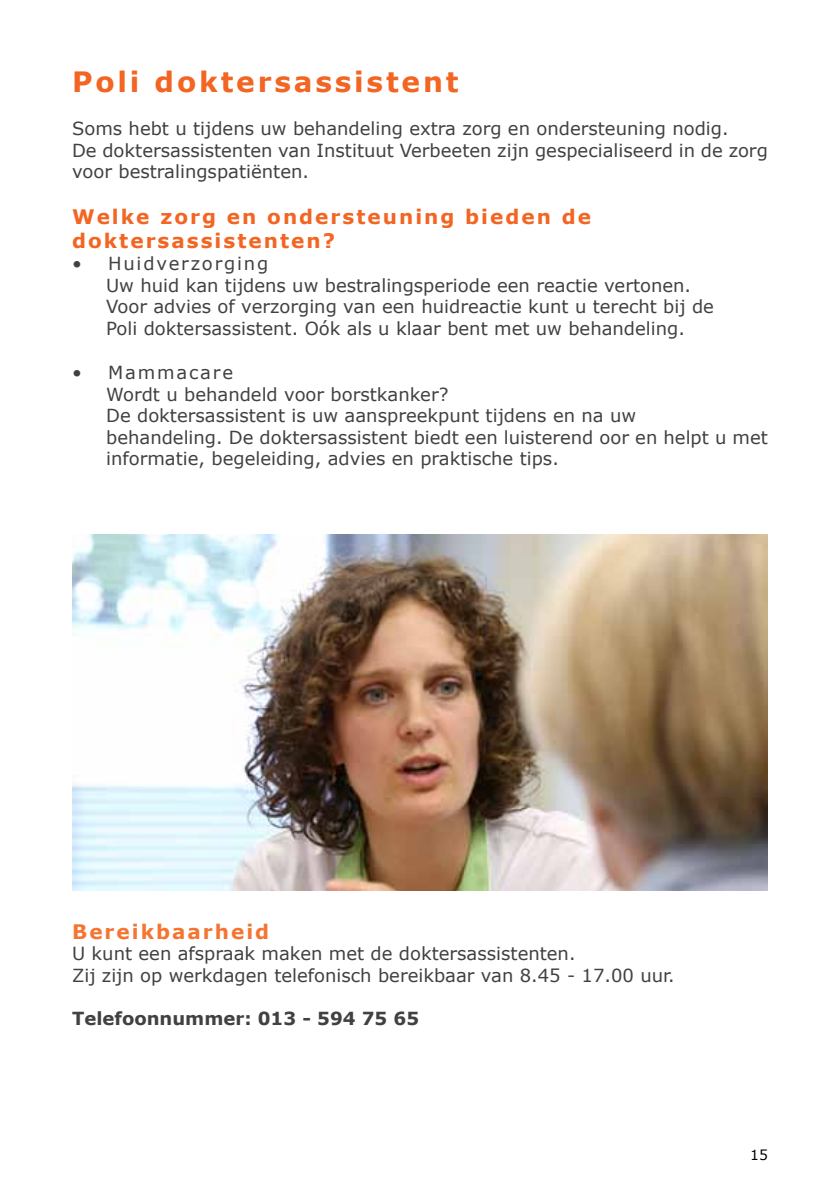
<style>
.page{position:relative;width:840px;height:1191px;background:#fff}
.page>*{position:absolute;margin:0;border:0;box-sizing:border-box;transform-origin:0 0}
.t1{font:700 28px "Verdana";letter-spacing:.1em;color:#f26522}
.t2{font:700 20px/24px "Verdana";letter-spacing:.1em;color:#f26522}
.t3{font:700 20px "Verdana";letter-spacing:.1em;color:#f47532}
.t4{font:18px/21.6px "Verdana";color:#414042}
.t5{font:700 18px "Verdana";color:#414042}
.t6{font:14px "Verdana";color:#000}
</style>
<div class="page">
<img style="left:72px;top:534px;width:695px;height:356px">
<h1 class="t1" style="left:72px;top:62px;width:388px">Poli doktersassistent</h1>
<p class="t4" style="left:72px;top:118px;width:697px">Soms hebt u tijdens uw behandeling extra zorg en ondersteuning nodig.<br>De doktersassistenten van Instituut Verbeeten zijn gespecialiseerd in de zorg voor bestralingspatiënten.</p>
<p class="t2" style="left:72px;top:205px;width:520px">Welke zorg en ondersteuning bieden de doktersassistenten?</p>
<p class="t4" style="left:106px;top:252px;width:609px;text-indent:-34px">• Huidverzorging<br>Uw huid kan tijdens uw bestralingsperiode een reactie vertonen.<br>Voor advies of verzorging van een huidreactie kunt u terecht bij de Poli doktersassistent. Oók als u klaar bent met uw behandeling.</p>
<p class="t4" style="left:106px;top:361px;width:663px;text-indent:-34px">• Mammacare<br>Wordt u behandeld voor borstkanker?<br>De doktersassistent is uw aanspreekpunt tijdens en na uw<br>behandeling. De doktersassistent biedt een luisterend oor en helpt u met informatie, begeleiding, advies en praktische tips.</p>
<p class="t3" style="left:72px;top:917px;width:198px">Bereikbaarheid</p>
<p class="t4" style="left:72px;top:942px;width:604px">U kunt een afspraak maken met de doktersassistenten.<br>Zij zijn op werkdagen telefonisch bereikbaar van 8.45 - 17.00 uur.</p>
<p class="t5" style="left:72px;top:1005px;width:348px">Telefoonnummer: 013 - 594 75 65</p>
<p class="t6" style="left:749px;top:1145px;width:19px">15</p>
</div>
